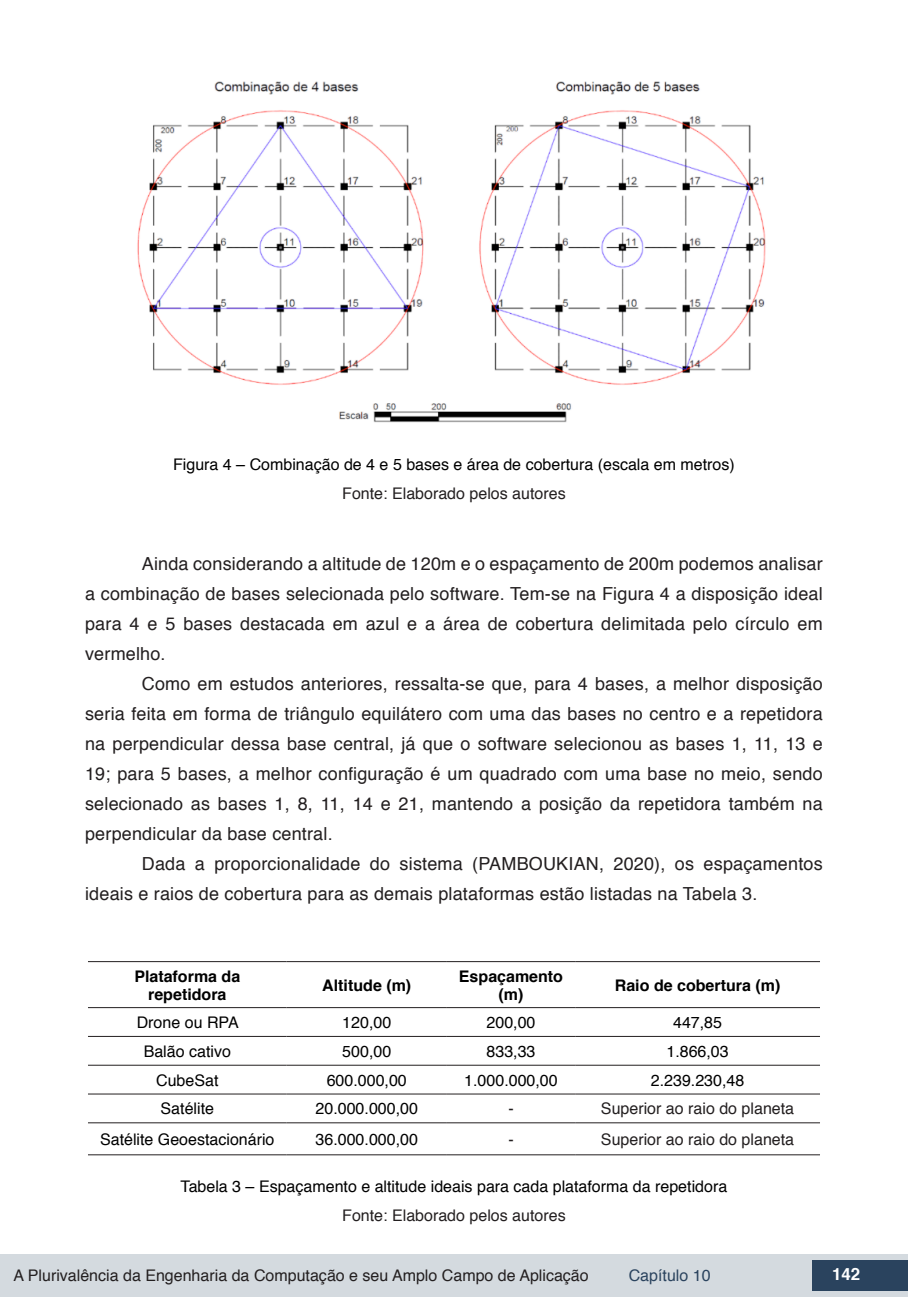
<style>
.page{position:relative;width:908px;height:1304px;background:#fff}
.page>*{position:absolute;margin:0;border:0;box-sizing:border-box;transform-origin:0 0}
.txt{font:18px/30px "Helvetica";letter-spacing:.01em;color:#231f20;text-align:justify}
.t1{font:700 16.8px "Helvetica";color:#fff}
.tab_txt_centro{font:16px "Helvetica";color:#000}
.info_tab_graf_imag{font:16px "Helvetica";color:#000}
.fonte_tab_gra_imag{font:16px "Helvetica";color:#231f20}
.tab_txt_centro-2{font:700 16px/18px "Helvetica";color:#000;text-align:center}
.tab_txt_centro-3{font:16px "Helvetica";color:#231f20}
.t2{font:16px "Helvetica";color:#2a435e}
</style>
<div class="page">
<div style="left:0;top:1254px;width:906px;height:43px;background:#d4dadf"></div>
<div style="left:812px;top:1261px;width:95px;height:30px;background:#2a435e"></div>
<img style="left:137px;top:81px;width:629px;height:342px">
<hr style="left:88px;top:961px;width:198px;height:1px;background:#231f20">
<hr style="left:286px;top:961px;width:160px;height:1px;background:#231f20">
<hr style="left:446px;top:961px;width:129px;height:1px;background:#231f20">
<hr style="left:575px;top:961px;width:244px;height:1px;background:#231f20">
<hr style="left:88px;top:1007px;width:198px;height:1px;background:#231f20">
<hr style="left:286px;top:1007px;width:160px;height:1px;background:#231f20">
<hr style="left:446px;top:1007px;width:129px;height:1px;background:#231f20">
<hr style="left:575px;top:1007px;width:244px;height:1px;background:#231f20">
<hr style="left:88px;top:1036px;width:198px;height:1px;background:#231f20">
<hr style="left:286px;top:1036px;width:160px;height:1px;background:#231f20">
<hr style="left:446px;top:1036px;width:129px;height:1px;background:#231f20">
<hr style="left:575px;top:1036px;width:244px;height:1px;background:#231f20">
<hr style="left:88px;top:1065px;width:198px;height:1px;background:#231f20">
<hr style="left:286px;top:1065px;width:160px;height:1px;background:#231f20">
<hr style="left:446px;top:1065px;width:129px;height:1px;background:#231f20">
<hr style="left:575px;top:1065px;width:244px;height:1px;background:#231f20">
<hr style="left:88px;top:1093px;width:198px;height:1px;background:#231f20">
<hr style="left:286px;top:1093px;width:160px;height:1px;background:#231f20">
<hr style="left:446px;top:1093px;width:129px;height:1px;background:#231f20">
<hr style="left:575px;top:1093px;width:244px;height:1px;background:#231f20">
<hr style="left:88px;top:1122px;width:198px;height:1px;background:#231f20">
<hr style="left:286px;top:1122px;width:160px;height:1px;background:#231f20">
<hr style="left:446px;top:1122px;width:129px;height:1px;background:#231f20">
<hr style="left:575px;top:1122px;width:244px;height:1px;background:#231f20">
<hr style="left:88px;top:1154px;width:198px;height:1px;background:#231f20">
<hr style="left:286px;top:1154px;width:160px;height:1px;background:#231f20">
<hr style="left:446px;top:1154px;width:129px;height:1px;background:#231f20">
<hr style="left:575px;top:1154px;width:244px;height:1px;background:#231f20">
<p class="info_tab_graf_imag" style="left:173px;top:452px;width:563px">Figura 4 – Combinação de 4 e 5 bases e área de cobertura (escala em metros)</p>
<p class="fonte_tab_gra_imag" style="left:342px;top:481px;width:225px">Fonte: Elaborado pelos autores</p>
<p class="txt" style="left:85px;top:550px;width:738px;text-indent:57px">Ainda considerando a altitude de 120m e o espaçamento de 200m podemos analisar a combinação de bases selecionada pelo software. Tem-se na Figura 4 a disposição ideal para 4 e 5 bases destacada em azul e a área de cobertura delimitada pelo círculo em vermelho.</p>
<p class="txt" style="left:85px;top:670px;width:738px;text-indent:57px">Como em estudos anteriores, ressalta-se que, para 4 bases, a melhor disposição seria feita em forma de triângulo equilátero com uma das bases no centro e a repetidora na perpendicular dessa base central, já que o software selecionou as bases 1, 11, 13 e 19; para 5 bases, a melhor configuração é um quadrado com uma base no meio, sendo selecionado as bases 1, 8, 11, 14 e 21, mantendo a posição da repetidora também na perpendicular da base central.</p>
<p class="txt" style="left:85px;top:850px;width:738px;text-indent:57px">Dada a proporcionalidade do sistema (PAMBOUKIAN, 2020), os espaçamentos ideais e raios de cobertura para as demais plataformas estão listadas na Tabela 3.</p>
<p class="tab_txt_centro-2" style="left:134px;top:967px;width:107px">Plataforma da repetidora</p>
<p class="tab_txt_centro-2" style="left:322px;top:976px;width:90px">Altitude (m)</p>
<p class="tab_txt_centro-2" style="left:459px;top:967px;width:106px">Espaçamento (m)</p>
<p class="tab_txt_centro-2" style="left:614px;top:976px;width:167px">Raio de cobertura (m)</p>
<p class="tab_txt_centro" style="left:137px;top:1010px;width:103px">Drone ou RPA</p>
<p class="tab_txt_centro" style="left:342px;top:1010px;width:50px">120,00</p>
<p class="tab_txt_centro" style="left:486px;top:1010px;width:50px">200,00</p>
<p class="tab_txt_centro" style="left:672px;top:1010px;width:50px">447,85</p>
<p class="tab_txt_centro" style="left:144px;top:1039px;width:89px">Balão cativo</p>
<p class="tab_txt_centro" style="left:342px;top:1039px;width:50px">500,00</p>
<p class="tab_txt_centro" style="left:486px;top:1039px;width:50px">833,33</p>
<p class="tab_txt_centro" style="left:666px;top:1039px;width:64px">1.866,03</p>
<p class="tab_txt_centro" style="left:156px;top:1068px;width:64px">CubeSat</p>
<p class="tab_txt_centro" style="left:326px;top:1068px;width:82px">600.000,00</p>
<p class="tab_txt_centro" style="left:464px;top:1068px;width:95px">1.000.000,00</p>
<p class="tab_txt_centro" style="left:650px;top:1068px;width:95px">2.239.230,48</p>
<p class="tab_txt_centro" style="left:160px;top:1096px;width:55px">Satélite</p>
<p class="tab_txt_centro" style="left:315px;top:1096px;width:104px">20.000.000,00</p>
<p class="tab_txt_centro-3" style="left:508px;top:1096px;width:7px">-</p>
<p class="tab_txt_centro-3" style="left:600px;top:1096px;width:194px">Superior ao raio do planeta</p>
<p class="tab_txt_centro" style="left:100px;top:1127px;width:176px">Satélite Geoestacionário</p>
<p class="tab_txt_centro" style="left:315px;top:1127px;width:104px">36.000.000,00</p>
<p class="tab_txt_centro-3" style="left:508px;top:1127px;width:7px">-</p>
<p class="tab_txt_centro-3" style="left:600px;top:1127px;width:194px">Superior ao raio do planeta</p>
<p class="info_tab_graf_imag" style="left:180px;top:1174px;width:548px">Tabela 3 – Espaçamento e altitude ideais para cada plataforma da repetidora</p>
<p class="fonte_tab_gra_imag" style="left:342px;top:1203px;width:225px">Fonte: Elaborado pelos autores</p>
<p class="fonte_tab_gra_imag" style="left:14px;top:1263px;width:576px">A Plurivalência da Engenharia da Computação e seu Amplo Campo de Aplicação</p>
<p class="t2" style="left:628px;top:1263px;width:83px">Capítulo 10</p>
<p class="t1" style="left:831px;top:1261px;width:30px">142</p>
</div>
